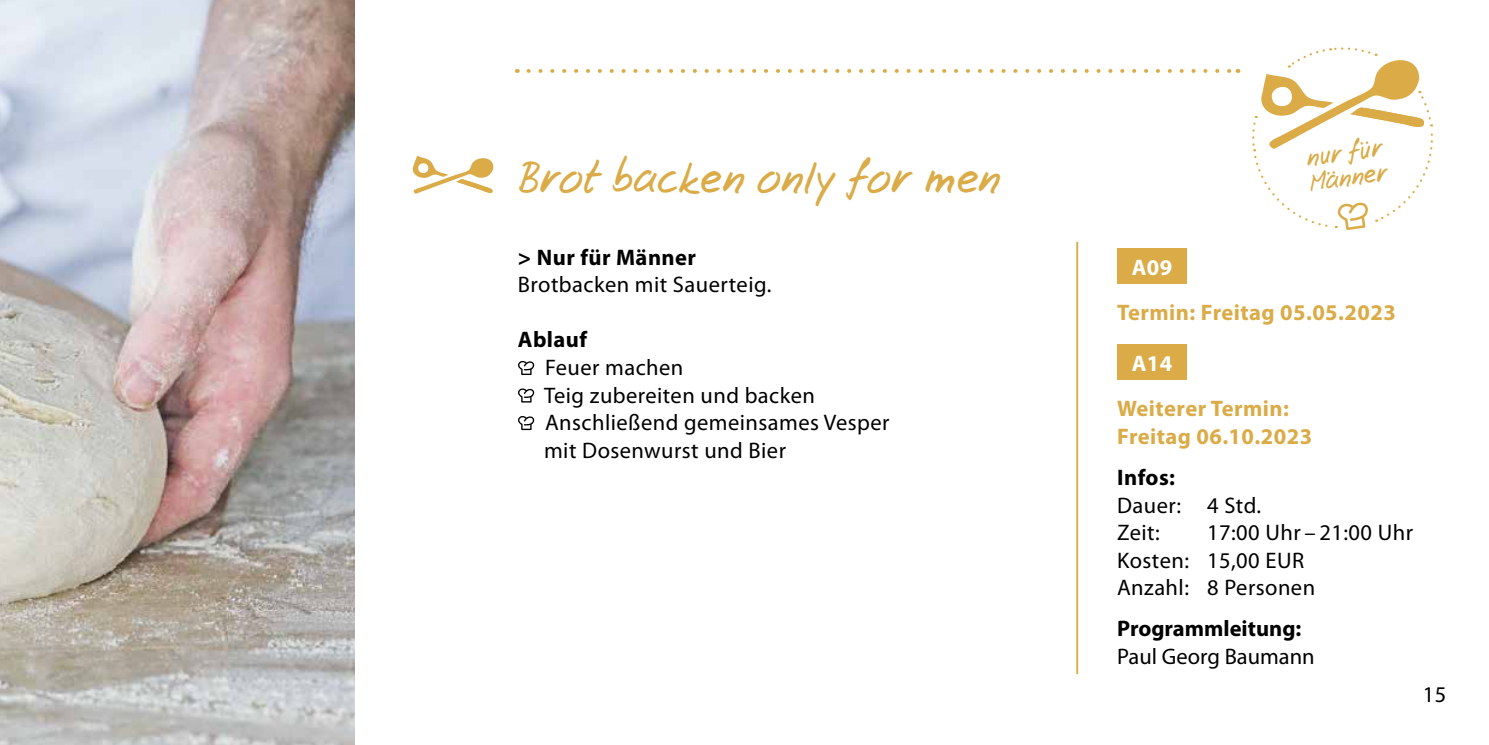
<style>
.page{position:relative;width:1489px;height:745px;background:#fff}
.page>*{position:absolute;margin:0;border:0;box-sizing:border-box;transform-origin:0 0}
.t1{font:45px "Josschrift";letter-spacing:.01em;color:#daab47}
.t2{font:27px/25px "Josschrift";color:#daab47;scale:.96 1}
.t3{font:22.5px/27.5px "Myriad Pro";letter-spacing:.02em;color:#000}
.t4{font:700 22.5px/27.5px "Myriad Pro";letter-spacing:.02em;color:#daab47}
.t5{font:700 22.5px "Myriad Pro";letter-spacing:.015em;color:#000}
.t6{font:22.5px "Myriad Pro";color:#000}
.t7{font:700 22.5px "Myriad Pro";letter-spacing:.02em;color:#fff}
</style>
<div class="page">
<img style="left:0;top:0;width:354px;height:744px">
<hr style="left:1076px;top:242px;width:2px;height:431px;background:#daab47">
<div style="left:1117px;top:248px;width:69px;height:35px;background:#daab47"></div>
<svg style="left:518px;top:360px;width:16px;height:15px"></svg>
<svg style="left:518px;top:388px;width:16px;height:14px"></svg>
<svg style="left:518px;top:416px;width:16px;height:14px"></svg>
<svg style="left:528px;top:69px;width:703px;height:4px"></svg>
<svg style="left:1252px;top:47px;width:181px;height:183px"></svg>
<svg style="left:412px;top:156px;width:81px;height:38px"></svg>
<div style="left:1117px;top:344px;width:69px;height:35px;background:#daab47"></div>
<h1 class="t1" style="left:517px;top:149px;width:485px">Brot backen only for men</h1>
<p class="t5" style="left:518px;top:242px;width:180px">&gt; Nur für Männer</p>
<p class="t3" style="left:518px;top:270px;width:255px">Brotbacken mit Sauerteig.</p>
<p class="t5" style="left:518px;top:325px;width:71px">Ablauf</p>
<p class="t3" style="left:544px;top:353px;width:347px">Feuer machen<br>Teig zubereiten und backen<br>Anschließend gemeinsames Vesper mit Dosenwurst und Bier</p>
<p class="t2" style="left:1303px;top:146px;width:85px;rotate:-8deg">nur für<br>Männer</p>
<p class="t7" style="left:1131px;top:252px;width:42px">A09</p>
<p class="t4" style="left:1117px;top:298px;width:280px">Termin: Freitag 05.05.2023</p>
<p class="t7" style="left:1131px;top:348px;width:42px">A14</p>
<p class="t4" style="left:1117px;top:394px;width:196px">Weiterer Termin:<br>Freitag 06.10.2023</p>
<p class="t5" style="left:1117px;top:462px;width:59px">Infos:</p>
<p class="t3" style="left:1117px;top:490px;width:146px">Dauer: 4 Std.<br>Zeit:</p>
<p class="t3" style="left:1117px;top:518px;width:297px;text-indent:90px">17:00 Uhr – 21:00 Uhr<br>Kosten: 15,00 EUR<br>Anzahl: 8 Personen</p>
<p class="t5" style="left:1117px;top:613px;width:186px">Programmleitung:</p>
<p class="t6" style="left:1117px;top:642px;width:199px">Paul Georg Baumann</p>
<p class="t3" style="left:1422px;top:680px;width:25px">15</p>
</div>
